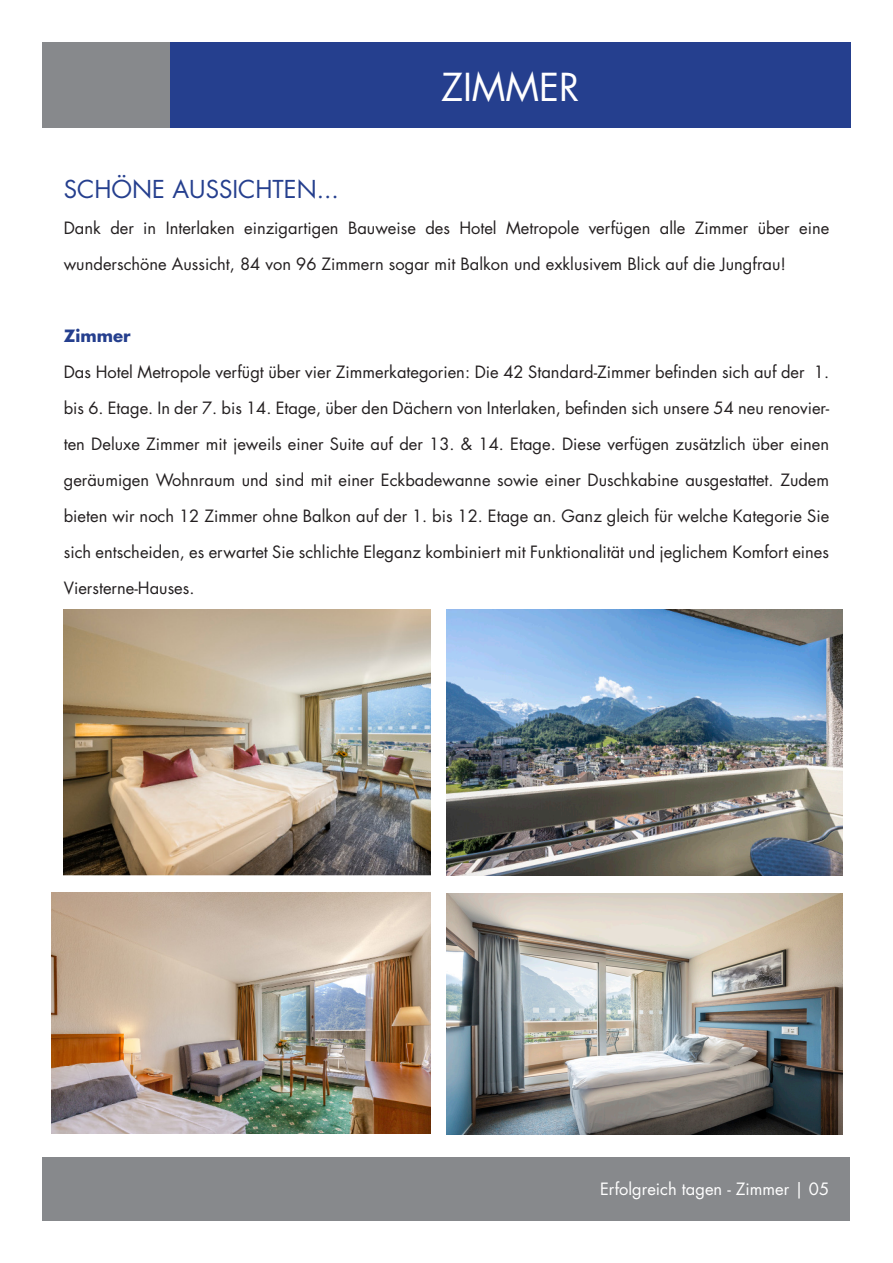
<style>
.page{position:relative;width:893px;height:1263px;background:#fff}
.page>*{position:absolute;margin:0;border:0;box-sizing:border-box;transform-origin:0 0}
.t1{font:37.5px "Futura Std";color:#fff}
.t2{font:24px "Futura Std";color:#253f8e}
.t3{font:16.5px/36px "Futura Std";color:#231f20}
.t4{font:16.5px "Futura Std";color:#fff}
.t5{font:700 16.5px "Futura Std";color:#253f8e}
</style>
<div class="page">
<div style="left:43px;top:43px;width:127px;height:85px;background:#87898c"></div>
<div style="left:170px;top:43px;width:680px;height:85px;background:#253f8e"></div>
<div style="left:43px;top:1157px;width:807px;height:63px;background:#87898c"></div>
<img style="left:446px;top:609px;width:397px;height:267px">
<img style="left:64px;top:609px;width:367px;height:267px">
<img style="left:51px;top:892px;width:380px;height:241px">
<img style="left:446px;top:893px;width:397px;height:241px">
<p class="t1" style="left:441px;top:63px;width:140px">ZIMMER</p>
<p class="t2" style="left:64px;top:174px;width:277px">SCHÖNE AUSSICHTEN...</p>
<p class="t3" style="left:64px;top:210px;width:767px">Dank der in Interlaken einzigartigen Bauweise des Hotel Metropole verfügen alle Zimmer über eine wunderschöne Aussicht, 84 von 96 Zimmern sogar mit Balkon und exklusivem Blick auf die Jungfrau!</p>
<p class="t5" style="left:64px;top:325px;width:68px">Zimmer</p>
<p class="t3" style="left:64px;top:354px;width:767px;text-align:justify">Das Hotel Metropole verfügt über vier Zimmerkategorien: Die 42 Standard-Zimmer befinden sich auf der 1. bis 6. Etage. In der 7. bis 14. Etage, über den Dächern von Interlaken, befinden sich unsere 54 neu renovier&shy;ten Deluxe Zimmer mit jeweils einer Suite auf der 13. &amp; 14. Etage. Diese verfügen zusätzlich über einen geräumigen Wohnraum und sind mit einer Eckbadewanne sowie einer Duschkabine ausgestattet. Zudem bieten wir noch 12 Zimmer ohne Balkon auf der 1. bis 12. Etage an. Ganz gleich für welche Kategorie Sie sich entscheiden, es erwartet Sie schlichte Eleganz kombiniert mit Funktionalität und jeglichem Komfort eines Viersterne-Hauses.</p>
<p class="t4" style="left:600px;top:1179px;width:231px">Erfolgreich tagen - Zimmer | 05</p>
</div>
